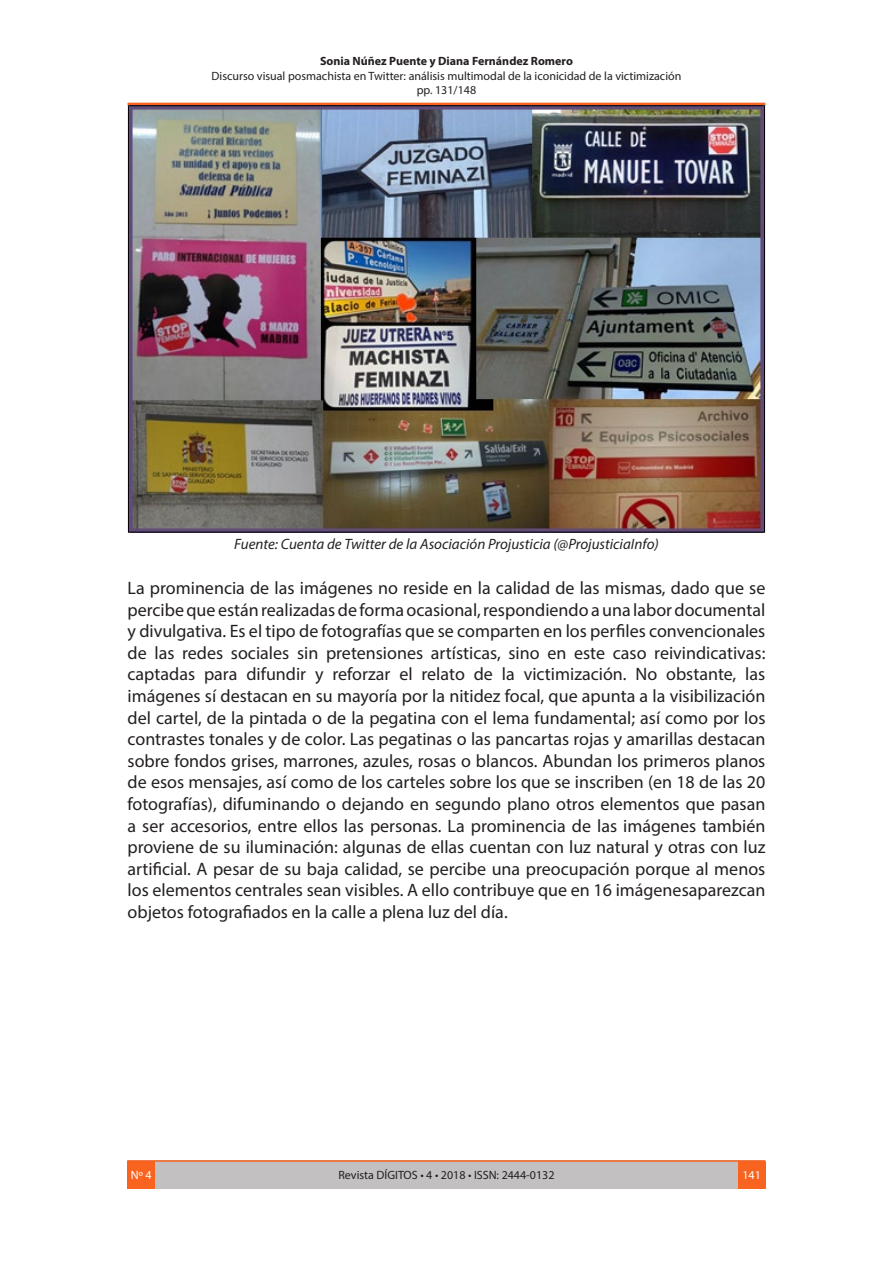
<style>
.page{position:relative;width:893px;height:1263px;background:#fff}
.page>*{position:absolute;margin:0;border:0;box-sizing:border-box;transform-origin:0 0}
.t1{font:18px/21.6px "Myriad Pro";color:#231f20;text-align:justify}
.t2{font:italic 15px "Myriad Pro";color:#222}
.t3{font:12px/14.4px "Myriad Pro";color:#231f20;text-align:center}
.t4{font:700 12px "Myriad Pro";color:#231f20}
.t5{font:12px "Myriad Pro";color:#fff}
</style>
<div class="page">
<div style="left:128px;top:1160px;width:637px;height:29px;background:#c2c0c1"></div>
<hr style="left:128px;top:1160px;width:637px;height:2px;background:#f86420">
<hr style="left:128px;top:103px;width:637px;height:3px;background:#f86420">
<div style="left:128px;top:1161px;width:27px;height:27px;background:#f86420"></div>
<div style="left:738px;top:1161px;width:27px;height:27px;background:#f86420"></div>
<img style="left:130px;top:107px;width:633px;height:423px">
<p class="t4" style="left:320px;top:53px;width:254px">Sonia Núñez Puente y Diana Fernández Romero</p>
<p class="t3" style="left:212px;top:68px;width:471px">Discurso visual posmachista en Twitter: análisis multimodal de la iconicidad de la victimización pp. 131/148</p>
<p class="t2" style="left:234px;top:535px;width:426px">Fuente: Cuenta de Twitter de la Asociación Projusticia (@ProjusticiaInfo)</p>
<p class="t1" style="left:128px;top:577px;width:639px">La prominencia de las imágenes no reside en la calidad de las mismas, dado que se percibe que están realizadas de forma ocasional, respondiendo a una labor documental y divulgativa. Es el tipo de fotografías que se comparten en los perfiles convencionales de las redes sociales sin pretensiones artísticas, sino en este caso reivindicativas: captadas para difundir y reforzar el relato de la victimización. No obstante, las imágenes sí destacan en su mayoría por la nitidez focal, que apunta a la visibilización del cartel, de la pintada o de la pegatina con el lema fundamental; así como por los contrastes tonales y de color. Las pegatinas o las pancartas rojas y amarillas destacan sobre fondos grises, marrones, azules, rosas o blancos. Abundan los primeros planos de esos mensajes, así como de los carteles sobre los que se inscriben (en 18 de las 20 fotografías), difuminando o dejando en segundo plano otros elementos que pasan a ser accesorios, entre ellos las personas. La prominencia de las imágenes también proviene de su iluminación: algunas de ellas cuentan con luz natural y otras con luz artificial. A pesar de su baja calidad, se percibe una preocupación porque al menos los elementos centrales sean visibles. A ello contribuye que en 16 imágenesaparezcan objetos fotografiados en la calle a plena luz del día.</p>
<p class="t3" style="left:338px;top:1167px;width:218px">Revista DÍGITOS • 4 • 2018 • ISSN: 2444-0132</p>
<p class="t5" style="left:131px;top:1168px;width:22px">Nº 4</p>
<p class="t5" style="left:742px;top:1168px;width:20px">141</p>
</div>
